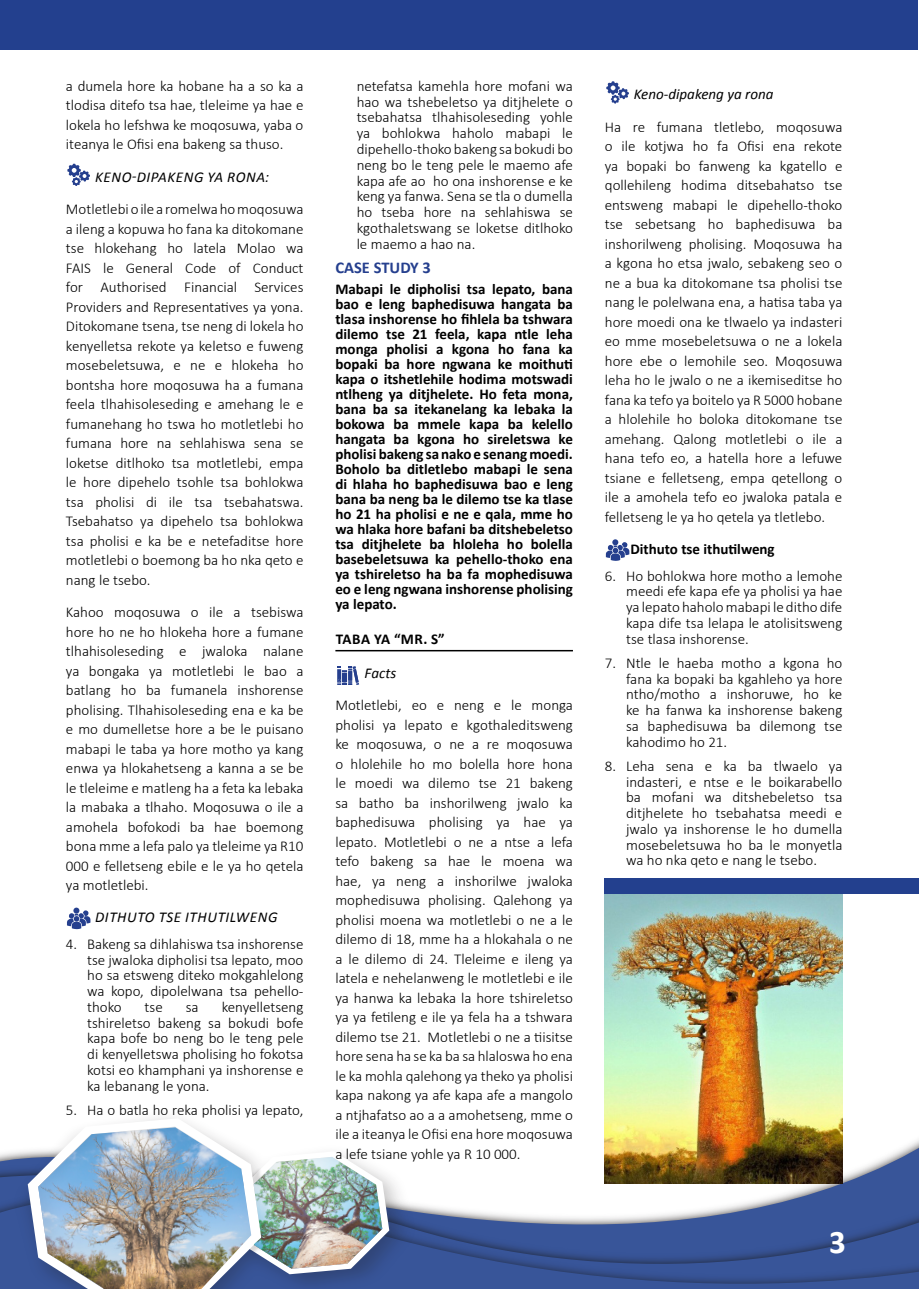
<style>
.page{position:relative;width:919px;height:1289px;background:#fff}
.page>*{position:absolute;margin:0;border:0;box-sizing:border-box;transform-origin:0 0}
.t1{font:700 33px "Calibri";color:#fff}
.t2{font:700 16.5px "Calibri";color:#253f8e}
.BODY_TEXT{font:300 15px/19.5px "Calibri";color:#000;text-align:justify}
.CASE_STUDY_ITALIC{font:700 15px/15px "Calibri";color:#000;text-align:justify}
.BODY_TEXT-2{font:italic 15px "Calibri";letter-spacing:.04em;color:#000}
.BODY_TEXT-3{font:700 15px "Calibri";color:#000}
.BODY_TEXT-4{font:italic 15px "Calibri";color:#000}
.case_heading{font:700 15px "Calibri";letter-spacing:.03em;color:#000}
</style>
<div class="page">
<svg style="left:0;top:1160px;width:918px;height:128px;fill:#385599"></svg>
<img style="left:4px;top:1117px;width:421px;height:171px">
<svg style="left:28px;top:1118px;width:361px;height:170px"></svg>
<img style="left:253px;top:1156px;width:129px;height:112px">
<img style="left:38px;top:1127px;width:213px;height:161px">
<div style="left:0;top:0;width:917px;height:50px;background:#23408e"></div>
<svg style="left:67px;top:163px;width:23px;height:23px"></svg>
<svg style="left:67px;top:907px;width:23px;height:22px"></svg>
<hr style="left:335px;top:650px;width:238px;height:1px;background:#000">
<svg style="left:337px;top:666px;width:22px;height:19px"></svg>
<svg style="left:606px;top:81px;width:23px;height:23px"></svg>
<svg style="left:606px;top:539px;width:23px;height:22px"></svg>
<img style="left:604px;top:894px;width:238px;height:289px">
<div style="left:604px;top:878px;width:314px;height:16px;background:#23408e"></div>
<p class="BODY_TEXT" style="left:66px;top:75px;width:239px">a dumela hore ka hobane ha a so ka a tlodisa ditefo tsa hae, tleleime ya hae e lokela ho lefshwa ke moqosuwa, yaba o iteanya le Ofisi ena bakeng sa thuso.</p>
<p class="BODY_TEXT-2" style="left:95px;top:166px;width:176px">KENO-DIPAKENG YA RONA:</p>
<p class="BODY_TEXT" style="left:66px;top:198px;width:239px">Motletlebi o ile a romelwa ho moqosuwa a ileng a kopuwa ho fana ka ditokomane tse hlokehang ho latela Molao wa FAIS le General Code of Conduct for Authorised Financial Services Providers and Representatives ya yona.<br>Ditokomane tsena, tse neng di lokela ho kenyelletsa rekote ya keletso e fuweng mosebeletsuwa, e ne e hlokeha ho bontsha hore moqosuwa ha a fumana feela tlhahisoleseding e amehang le e fumanehang ho tswa ho motletlebi ho fumana hore na sehlahiswa sena se loketse ditlhoko tsa motletlebi, empa le hore dipehelo tsohle tsa bohlokwa tsa pholisi di ile tsa tsebahatswa.<br>Tsebahatso ya dipehelo tsa bohlokwa tsa pholisi e ka be e netefaditse hore motletlebi o boemong ba ho nka qeto e nang le tsebo.</p>
<p class="BODY_TEXT" style="left:66px;top:601px;width:239px">Kahoo moqosuwa o ile a tsebiswa hore ho ne ho hlokeha hore a fumane tlhahisoleseding e jwaloka nalane ya bongaka ya motletlebi le bao a batlang ho ba fumanela inshorense pholising. Tlhahisoleseding ena e ka be e mo dumelletse hore a be le puisano mabapi le taba ya hore motho ya kang enwa ya hlokahetseng a kanna a se be le tleleime e matleng ha a feta ka lebaka la mabaka a tlhaho. Moqosuwa o ile a amohela bofokodi ba hae boemong bona mme a lefa palo ya tleleime ya R10<br>000 e felletseng ebile e le ya ho qetela ya motletlebi.</p>
<p class="BODY_TEXT-2" style="left:95px;top:907px;width:184px">DITHUTO TSE ITHUTILWENG</p>
<p class="BODY_TEXT" style="left:87px;top:935px;width:218px;line-height:15.8px;text-indent:-21px">4. Bakeng sa dihlahiswa tsa inshorense tse jwaloka dipholisi tsa lepato, moo ho sa etsweng diteko mokgahlelong wa kopo, dipolelwana tsa pehello&shy;thoko</p>
<p class="BODY_TEXT" style="left:87px;top:998px;width:218px;line-height:15.8px;text-indent:134px">kenyelletseng tshireletso bakeng sa bokudi bofe kapa bofe bo neng bo le teng pele di kenyelletswa pholising ho fokotsa kotsi eo khamphani ya inshorense e ka lebanang le yona.</p>
<p class="BODY_TEXT" style="left:66px;top:1099px;width:239px">5. Ha o batla ho reka pholisi ya lepato,</p>
<p class="BODY_TEXT" style="left:145px;top:996px;width:20px">tse</p>
<p class="BODY_TEXT" style="left:186px;top:996px;width:14px">sa</p>
<p class="BODY_TEXT" style="left:356px;top:77px;width:218px;line-height:15.8px">netefatsa kamehla hore mofani wa hao wa tshebeletso ya ditjhelete o tsebahatsa tlhahisoleseding yohle ya bohlokwa haholo mabapi le dipehello-thoko bakeng sa bokudi bo neng bo le teng pele le maemo afe kapa afe ao ho ona inshorense e ke keng ya fanwa. Sena se tla o dumella ho tseba hore na sehlahiswa se kgothaletswang se loketse ditlhoko le maemo a hao na.</p>
<p class="t2" style="left:335px;top:256px;width:97px">CASE STUDY 3</p>
<p class="CASE_STUDY_ITALIC" style="left:335px;top:281px;width:239px">Mabapi le dipholisi tsa lepato, bana bao e leng baphedisuwa hangata ba tlasa inshorense ho fihlela ba tshwara dilemo tse 21 feela, kapa ntle leha monga pholisi a kgona ho fana ka bopaki ba hore ngwana ke moithuti kapa o itshetlehile hodima motswadi ntlheng ya ditjhelete. Ho feta mona, bana ba sa itekanelang ka lebaka la bokowa ba mmele kapa ba kelello hangata ba kgona ho sireletswa ke pholisi bakeng sa nako e senang moedi.<br>Boholo ba ditletlebo mabapi le sena di hlaha ho baphedisuwa bao e leng bana ba neng ba le dilemo tse ka tlase ho 21 ha pholisi e ne e qala, mme ho wa hlaka hore bafani ba ditshebeletso tsa ditjhelete ba hloleha ho bolella basebeletsuwa ka pehello-thoko ena ya tshireletso ha ba fa mophedisuwa eo e leng ngwana inshorense pholising ya lepato.</p>
<p class="case_heading" style="left:335px;top:629px;width:111px">TABA YA “MR. S”</p>
<p class="BODY_TEXT-2" style="left:364px;top:662px;width:33px">Facts</p>
<p class="BODY_TEXT" style="left:335px;top:694px;width:239px">Motletlebi, eo e neng e le monga pholisi ya lepato e kgothaleditsweng ke moqosuwa, o ne a re moqosuwa o hlolehile ho mo bolella hore hona le moedi wa dilemo tse 21 bakeng sa batho ba inshorilweng jwalo ka baphedisuwa pholising ya hae ya lepato. Motletlebi o ne a ntse a lefa tefo bakeng sa hae le moena wa hae, ya neng a inshorilwe jwaloka mophedisuwa pholising. Qalehong ya pholisi moena wa motletlebi o ne a le dilemo di 18, mme ha a hlokahala o ne a le dilemo di 24. Tleleime e ileng ya latela e nehelanweng le motletlebi e ile ya hanwa ka lebaka la hore tshireletso ya ya fetileng e ile ya fela ha a tshwara dilemo tse 21. Motletlebi o ne a tiisitse hore sena ha se ka ba sa hlaloswa ho ena le ka mohla qalehong ya theko ya pholisi kapa nakong ya afe kapa afe a mangolo a ntjhafatso ao a a amohetseng, mme o ile a iteanya le Ofisi ena hore moqosuwa a lefe tsiane yohle ya R 10 000.</p>
<p class="BODY_TEXT-4" style="left:633px;top:84px;width:141px">Keno-dipakeng ya rona</p>
<p class="BODY_TEXT" style="left:604px;top:116px;width:239px">Ha re fumana tletlebo, moqosuwa o ile kotjwa ho fa Ofisi ena rekote ya bopaki bo fanweng ka kgatello e qollehileng hodima ditsebahatso tse entsweng mabapi le dipehello-thoko tse sebetsang ho baphedisuwa ba inshorilweng pholising. Moqosuwa ha a kgona ho etsa jwalo, sebakeng seo o ne a bua ka ditokomane tsa pholisi tse nang le polelwana ena, a hatisa taba ya hore moedi ona ke tlwaelo ya indasteri eo mme mosebeletsuwa o ne a lokela hore ebe o lemohile seo. Moqosuwa leha ho le jwalo o ne a ikemiseditse ho fana ka tefo ya boitelo ya R 5000 hobane a hlolehile ho boloka ditokomane tse amehang. Qalong motletlebi o ile a hana tefo eo, a hatella hore a lefuwe tsiane e felletseng, empa qetellong o ile a amohela tefo eo jwaloka patala e felletseng le ya ho qetela ya tletlebo.</p>
<p class="BODY_TEXT-3" style="left:630px;top:539px;width:146px">Dithuto tse ithutilweng</p>
<p class="BODY_TEXT" style="left:626px;top:567px;width:218px;line-height:15.8px;text-indent:-21px">6. Ho bohlokwa hore motho a lemohe meedi efe kapa efe ya pholisi ya hae ya lepato haholo mabapi le ditho dife kapa dife tsa lelapa le atolisitsweng tse tlasa inshorense.</p>
<p class="BODY_TEXT" style="left:626px;top:654px;width:218px;line-height:15.8px;text-indent:-21px">7. Ntle le haeba motho a kgona ho fana ka bopaki ba kgahleho ya hore ntho/motho a inshoruwe, ho ke ke ha fanwa ka inshorense bakeng sa baphedisuwa ba dilemong tse kahodimo ho 21.</p>
<p class="BODY_TEXT" style="left:626px;top:757px;width:218px;line-height:15.8px;text-indent:-21px">8. Leha sena e ka ba tlwaelo ya indasteri, e ntse e le boikarabello ba mofani wa ditshebeletso tsa ditjhelete ho tsebahatsa meedi e jwalo ya inshorense le ho dumella mosebeletsuwa ho ba le monyetla wa ho nka qeto e nang le tsebo.</p>
<h1 class="t1" style="left:829px;top:1220px;width:18px">3</h1>
</div>
